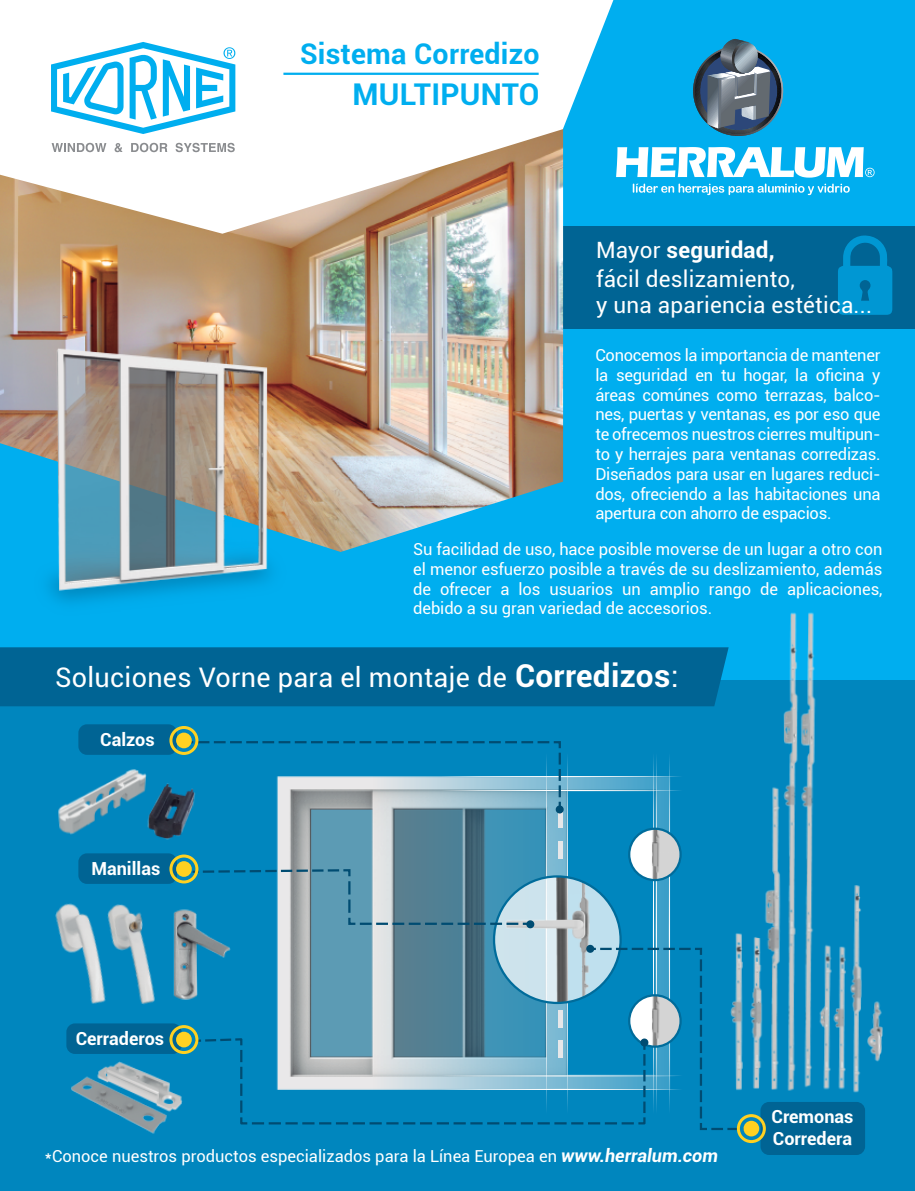
<style>
.page{position:relative;width:915px;height:1191px;background:#fff}
.page>*{position:absolute;margin:0;border:0;box-sizing:border-box;transform-origin:0 0}
.t1{font:700 30px "Roboto";letter-spacing:.01em;color:#00aeef}
.t2{font:700 28.5px "Roboto";letter-spacing:.01em;color:#00aeef}
.t3{font:27px "Roboto";letter-spacing:.01em;color:#fff}
.t4{font:22.5px "Roboto";letter-spacing:.01em;color:#fff}
.t5{font:700 22.5px "Roboto";letter-spacing:.01em;color:#fff}
.t6{font:700 18px/21.6px "Roboto";color:#fff}
.t7{font:16.5px/19.8px "Roboto";letter-spacing:-.005em;color:#fff;text-align:justify}
.s1{font-weight:400}
.s2{font-weight:700;font-size:31.5px}
.s3{font-size:31.5px}
.s4{font-weight:700;font-style:italic;font-size:18px}
</style>
<div class="page">
<div style="left:0;top:0;width:914px;height:1191px;background:#00aeef"></div>
<div style="left:0;top:680px;width:914px;height:511px;background:#0086be"></div>
<img style="left:58px;top:769px;width:88px;height:66px">
<img style="left:138px;top:774px;width:49px;height:66px">
<div style="left:554px;top:226px;width:360px;height:103px;background:#006494"></div>
<div style="left:0;top:647px;width:716px;height:59px;background:#006494"></div>
<svg style="left:632px;top:184px;width:217px;height:11px"></svg>
<svg style="left:693px;top:39px;width:89px;height:97px"></svg>
<svg style="left:616px;top:147px;width:258px;height:31px"></svg>
<img style="left:0;top:234px;width:563px;height:318px">
<svg style="left:0;top:0;width:613px;height:234px;background:#e0e5e3"></svg>
<svg style="left:51px;top:42px;width:184px;height:92px"></svg>
<svg style="left:52px;top:143px;width:54px;height:9px"></svg>
<svg style="left:114px;top:143px;width:9px;height:9px"></svg>
<svg style="left:131px;top:143px;width:36px;height:9px"></svg>
<svg style="left:175px;top:143px;width:60px;height:9px"></svg>
<hr style="left:283px;top:73px;width:255px;height:2px;background:#00aeef">
<img style="left:0;top:506px;width:326px;height:144px">
<img style="left:32px;top:327px;width:259px;height:279px">
<img style="left:716px;top:612px;width:146px;height:481px">
<div style="left:760px;top:1102px;width:104px;height:53px;background:#006494;border-radius:9px"></div>
<div style="left:78px;top:724px;width:99px;height:31px;background:#006494;border-radius:9px"></div>
<div style="left:66px;top:1023px;width:115px;height:31px;background:#006494;border-radius:9px"></div>
<div style="left:78px;top:853px;width:99px;height:31px;background:#006494;border-radius:9px"></div>
<svg style="left:838px;top:235px;width:54px;height:80px"></svg>
<svg style="left:187px;top:740px;width:562px;height:391px"></svg>
<img style="left:861px;top:999px;width:22px;height:64px">
<img style="left:71px;top:1061px;width:112px;height:73px">
<img style="left:173px;top:902px;width:61px;height:101px">
<img style="left:55px;top:903px;width:36px;height:98px">
<img style="left:91px;top:904px;width:64px;height:101px">
<div style="left:176px;top:732px;width:16px;height:16px;background:#ffd121;border-radius:50%"></div>
<div style="left:169px;top:726px;width:29px;height:29px;border:3px solid #ffd121;border-radius:50%"></div>
<div style="left:176px;top:861px;width:16px;height:16px;background:#ffd121;border-radius:50%"></div>
<div style="left:169px;top:854px;width:29px;height:29px;border:3px solid #ffd121;border-radius:50%"></div>
<div style="left:176px;top:1031px;width:16px;height:16px;background:#ffd121;border-radius:50%"></div>
<div style="left:169px;top:1025px;width:29px;height:29px;border:3px solid #ffd121;border-radius:50%"></div>
<div style="left:743px;top:1120px;width:16px;height:16px;background:#ffd121;border-radius:50%"></div>
<div style="left:736px;top:1114px;width:29px;height:29px;border:3px solid #ffd121;border-radius:50%"></div>
<div style="left:555px;top:805px;width:8px;height:8px;background:#004c72;border-radius:50%"></div>
<div style="left:526px;top:920px;width:8px;height:8px;background:#004c72;border-radius:50%"></div>
<div style="left:586px;top:944px;width:8px;height:8px;background:#004c72;border-radius:50%"></div>
<div style="left:640px;top:1038px;width:8px;height:8px;background:#004c72;border-radius:50%"></div>
<h2 class="t2" style="left:300px;top:34px;width:241px">Sistema Corredizo</h2>
<h1 class="t1" style="left:352px;top:73px;width:188px">MULTIPUNTO</h1>
<h3 class="t5" style="left:596px;top:234px;width:180px"><span class="s1">Mayor</span> seguridad,</h3>
<h3 class="t4" style="left:596px;top:289px;width:277px">y una apariencia estética...</h3>
<h3 class="t4" style="left:596px;top:263px;width:200px">fácil deslizamiento,</h3>
<p class="t7" style="left:595px;top:344px;width:286px">Conocemos la importancia de mantener la seguridad en tu hogar, la oficina y áreas comúnes como terrazas, balco&shy;nes, puertas y ventanas, es por eso que te ofrecemos nuestros cierres multipun&shy;to y herrajes para ventanas corredizas.<br>Diseñados para usar en lugares reduci&shy;dos, ofreciendo a las habitaciones una apertura con ahorro de espacios.</p>
<p class="t7" style="left:413px;top:538px;width:470px">Su facilidad de uso, hace posible moverse de un lugar a otro con el menor esfuerzo posible a través de su deslizamiento, además de ofrecer a los usuarios un amplio rango de aplicaciones, debido a su gran variedad de accesorios.</p>
<h3 class="t3" style="left:55px;top:658px;width:624px">Soluciones Vorne para el montaje de <span class="s2">Corredizos</span><span class="s3">:</span></h3>
<p class="t6" style="left:100px;top:727px;width:56px">Calzos</p>
<p class="t6" style="left:91px;top:856px;width:70px">Manillas</p>
<p class="t6" style="left:76px;top:1026px;width:90px">Cerraderos</p>
<p class="t7" style="left:45px;top:1145px;width:674px">*Conoce nuestros productos especializados para la Línea Europea en <span class="s4">www.herralum.com</span></p>
<p class="t6" style="left:771px;top:1105px;width:83px">Cremonas<br>Corredera</p>
</div>
